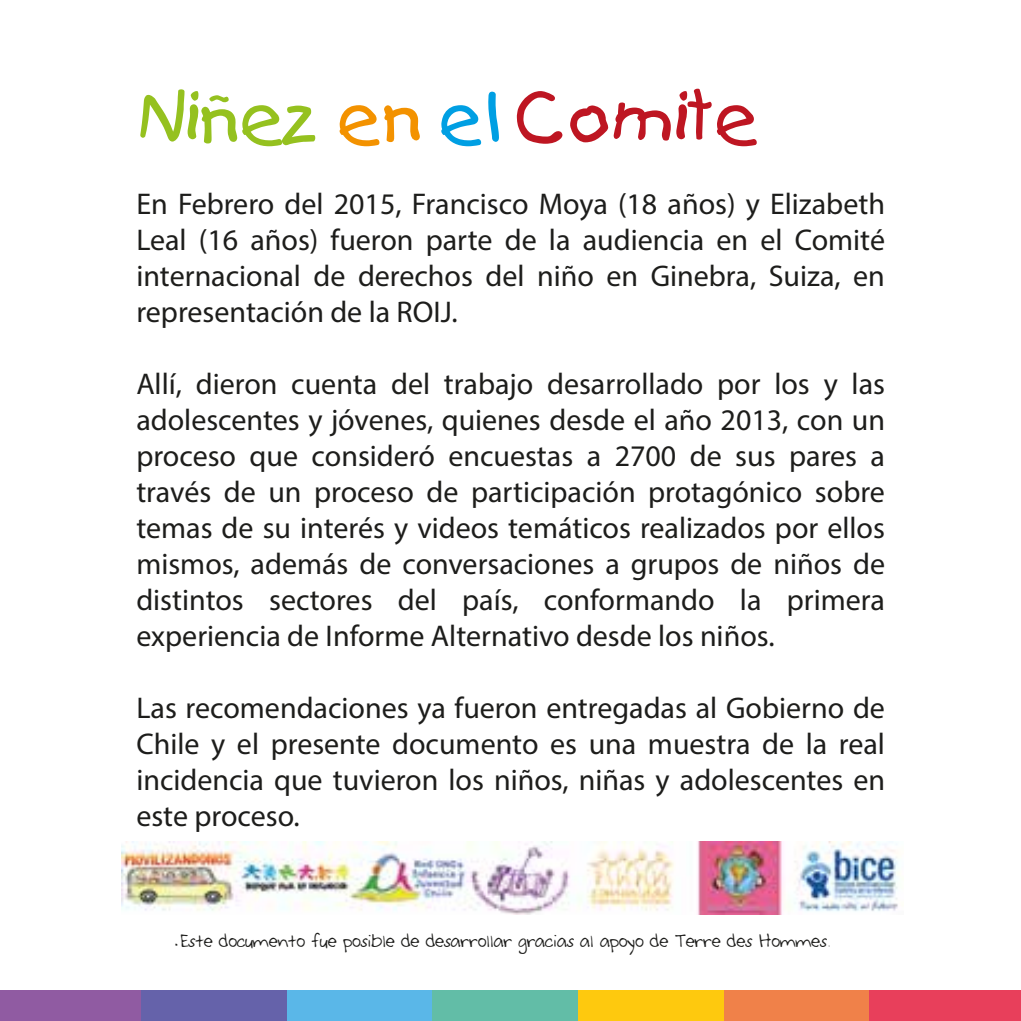
<style>
.page{position:relative;width:1021px;height:1021px;background:#fff}
.page>*{position:absolute;margin:0;border:0;box-sizing:border-box;transform-origin:0 0}
.t1{font:66px "Catchup";color:#be1622}
.t2{font:42px "Carlys Hand";color:#1d1d1b}
.t3{font:30px/36px "Myriad Pro";color:#1d1d1b;text-align:justify}
.t4{font:18px "Carlys Hand";color:#1d1d1b}
.s1{color:#95c11f}
.s2{color:#f39200}
.s3{color:#009fe3}
</style>
<div class="page">
<img style="left:121px;top:841px;width:778px;height:73px">
<div style="left:0;top:990px;width:141px;height:30px;background:#905ba2"></div>
<div style="left:141px;top:990px;width:146px;height:30px;background:#6562aa"></div>
<div style="left:287px;top:990px;width:145px;height:30px;background:#5ab7e8"></div>
<div style="left:432px;top:990px;width:146px;height:30px;background:#62bda7"></div>
<div style="left:578px;top:990px;width:146px;height:30px;background:#fec90e"></div>
<div style="left:724px;top:990px;width:145px;height:30px;background:#f08149"></div>
<div style="left:869px;top:990px;width:151px;height:30px;background:#e83f5b"></div>
<h1 class="t1" style="left:136px;top:75px;width:625px"><span class="s1">Niñez</span> <span class="s2">en</span> <span class="s3">el</span> Comite</h1>
<p class="t3" style="left:136px;top:186px;width:750px">En Febrero del 2015, Francisco Moya (18 años) y Elizabeth Leal (16 años) fueron parte de la audiencia en el Comité internacional de derechos del niño en Ginebra, Suiza, en representación de la ROIJ.</p>
<p class="t3" style="left:136px;top:366px;width:750px">Allí, dieron cuenta del trabajo desarrollado por los y las adolescentes y jóvenes, quienes desde el año 2013, con un proceso que consideró encuestas a 2700 de sus pares a través de un proceso de participación protagónico sobre temas de su interés y videos temáticos realizados por ellos mismos, además de conversaciones a grupos de niños de distintos sectores del país, conformando la primera experiencia de Informe Alternativo desde los niños.</p>
<p class="t3" style="left:136px;top:690px;width:750px">Las recomendaciones ya fueron entregadas al Gobierno de Chile y el presente documento es una muestra de la real incidencia que tuvieron los niños, niñas y adolescentes en este proceso.</p>
<h2 class="t2" style="left:171px;top:896px;width:10px">.</h2>
<p class="t4" style="left:180px;top:925px;width:652px">Este documento fue posible de desarrollar gracias al apoyo de Terre des Hommes.</p>
</div>
